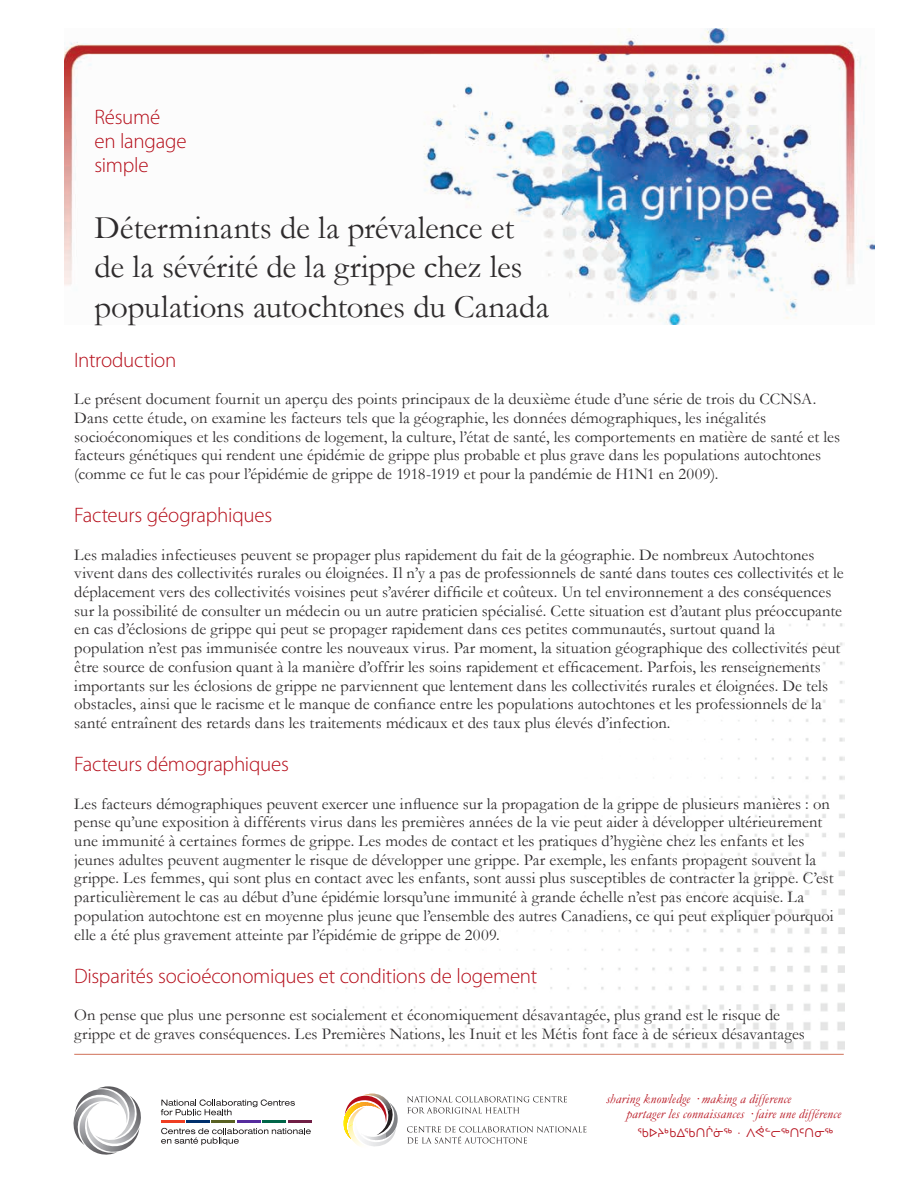
<style>
.page{position:relative;width:918px;height:1188px;background:#fff}
.page>*{position:absolute;margin:0;border:0;box-sizing:border-box;transform-origin:0 0}
.t1{font:33px/39.6px "Garamond";letter-spacing:-.005em;color:#2e2b2c}
.t2{font:300 21px/24px "Myriad Pro";letter-spacing:-.01em;color:#b50e1a}
.t3{font:16.5px/18.8px "Garamond";color:#2e2b2c}
.t4{font:italic 13.5px/15px "Garamond";letter-spacing:.015em;color:#b50e1a}
.t5{font:11.25px "Pigiarniq";letter-spacing:.025em;color:#b50e1a}
</style>
<div class="page">
<img style="left:64px;top:29px;width:810px;height:296px">
<img style="left:345px;top:623px;width:499px;height:431px">
<hr style="left:74px;top:1054px;width:770px;height:1px;background:#d07058">
<hr style="left:288px;top:1120px;width:23px;height:3px;background:#701e45">
<hr style="left:263px;top:1120px;width:23px;height:3px;background:#006548">
<hr style="left:237px;top:1120px;width:23px;height:3px;background:#552b9d">
<hr style="left:212px;top:1120px;width:23px;height:3px;background:#596123">
<hr style="left:186px;top:1120px;width:23px;height:3px;background:#00306d">
<hr style="left:161px;top:1120px;width:23px;height:3px;background:#ef3e22">
<svg style="left:161px;top:1099px;width:134px;height:16px"></svg>
<svg style="left:161px;top:1128px;width:150px;height:17px"></svg>
<svg style="left:73px;top:1086px;width:68px;height:69px"></svg>
<svg style="left:344px;top:1094px;width:54px;height:53px"></svg>
<svg style="left:407px;top:1096px;width:160px;height:18px"></svg>
<svg style="left:407px;top:1126px;width:179px;height:18px"></svg>
<p class="t2" style="left:94px;top:105px;width:94px">Résumé en langage simple</p>
<h1 class="t1" style="left:94px;top:207px;width:456px">Déterminants de la prévalence et de la sévérité de la grippe chez les populations autochtones du Canada</h1>
<p class="t2" style="left:74px;top:348px;width:104px">Introduction</p>
<p class="t3" style="left:74px;top:390px;width:767px">Le présent document fournit un aperçu des points principaux de la deuxième étude d’une série de trois du CCNSA.<br>Dans cette étude, on examine les facteurs tels que la géographie, les données démographiques, les inégalités socioéconomiques et les conditions de logement, la culture, l’état de santé, les comportements en matière de santé et les facteurs génétiques qui rendent une épidémie de grippe plus probable et plus grave dans les populations autochtones (comme ce fut le cas pour l’épidémie de grippe de 1918-1919 et pour la pandémie de H1N1 en 2009).</p>
<p class="t2" style="left:74px;top:503px;width:199px">Facteurs géographiques</p>
<p class="t3" style="left:74px;top:545px;width:771px">Les maladies infectieuses peuvent se propager plus rapidement du fait de la géographie. De nombreux Autochtones vivent dans des collectivités rurales ou éloignées. Il n’y a pas de professionnels de santé dans toutes ces collectivités et le déplacement vers des collectivités voisines peut s’avérer difficile et coûteux. Un tel environnement a des conséquences sur la possibilité de consulter un médecin ou un autre praticien spécialisé. Cette situation est d’autant plus préoccupante en cas d’éclosions de grippe qui peut se propager rapidement dans ces petites communautés, surtout quand la population n’est pas immunisée contre les nouveaux virus. Par moment, la situation géographique des collectivités peut être source de confusion quant à la manière d’offrir les soins rapidement et efficacement. Parfois, les renseignements importants sur les éclosions de grippe ne parviennent que lentement dans les collectivités rurales et éloignées. De tels obstacles, ainsi que le racisme et le manque de confiance entre les populations autochtones et les professionnels de la santé entraînent des retards dans les traitements médicaux et des taux plus élevés d’infection.</p>
<p class="t2" style="left:74px;top:752px;width:216px">Facteurs démographiques</p>
<p class="t3" style="left:74px;top:794px;width:761px">Les facteurs démographiques peuvent exercer une influence sur la propagation de la grippe de plusieurs manières : on pense qu’une exposition à différents virus dans les premières années de la vie peut aider à développer ultérieurement une immunité à certaines formes de grippe. Les modes de contact et les pratiques d’hygiène chez les enfants et les jeunes adultes peuvent augmenter le risque de développer une grippe. Par exemple, les enfants propagent souvent la grippe. Les femmes, qui sont plus en contact avec les enfants, sont aussi plus susceptibles de contracter la grippe. C’est particulièrement le cas au début d’une épidémie lorsqu’une immunité à grande échelle n’est pas encore acquise. La population autochtone est en moyenne plus jeune que l’ensemble des autres Canadiens, ce qui peut expliquer pourquoi elle a été plus gravement atteinte par l’épidémie de grippe de 2009.</p>
<p class="t2" style="left:74px;top:964px;width:464px">Disparités socioéconomiques et conditions de logement</p>
<p class="t3" style="left:74px;top:1005px;width:732px">On pense que plus une personne est socialement et économiquement désavantagée, plus grand est le risque de grippe et de graves conséquences. Les Premières Nations, les Inuit et les Métis font face à de sérieux désavantages</p>
<p class="t4" style="left:627px;top:1091px;width:216px;text-indent:-21px">sharing knowledge · making a difference<br>partager les connaissances · faire une différence</p>
<p class="t5" style="left:638px;top:1125px;width:197px">ᖃᐅᔨᒃᑲᐃᖃᑎᒌᓃᖅ · ᐱᕚᓪᓕᖅᑎᑦᑎᓂᖅ</p>
</div>
